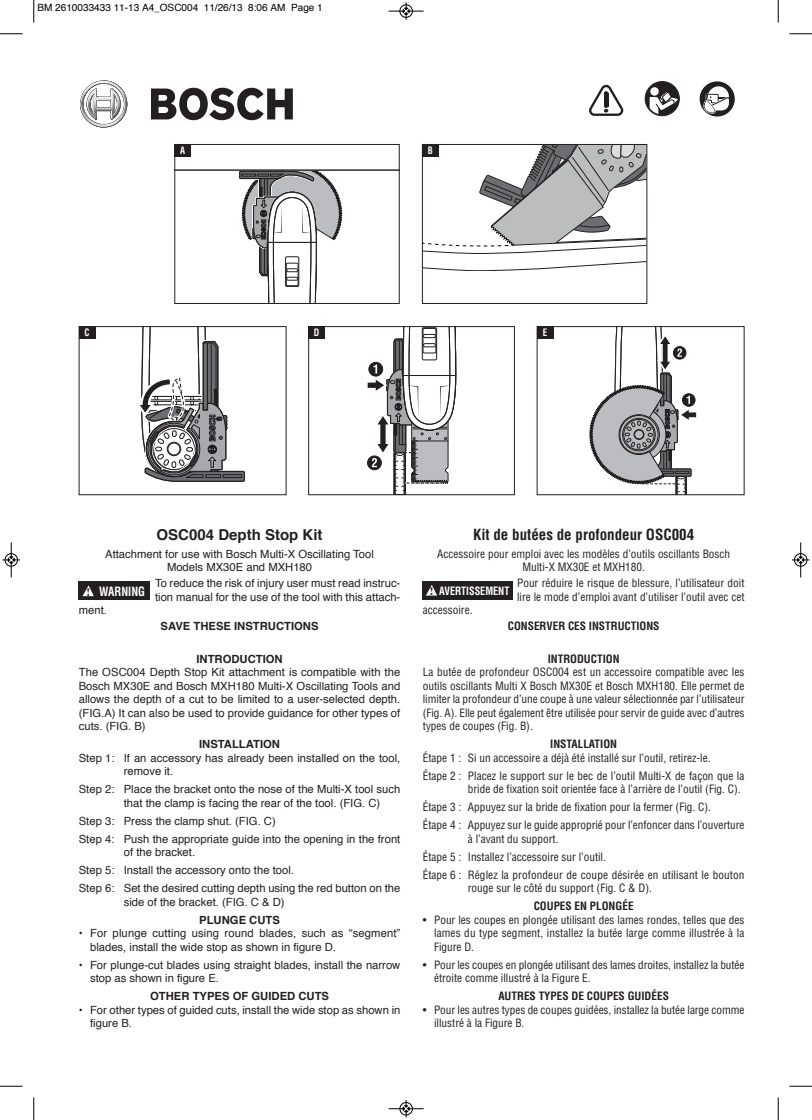
<style>
.page{position:relative;width:812px;height:1120px;background:#fff}
.page>*{position:absolute;margin:0;border:0;box-sizing:border-box;transform-origin:0 0}
.t1{font:700 condensed 15px "Helvetica";color:#231f20}
.t2{font:700 15px "Helvetica";color:#231f20}
.t3{font:700 condensed 12.5px "Helvetica";color:#fff;scale:.9 1}
.t4{font:condensed 11.25px/13.5px "Helvetica";color:#231f20}
.t5{font:11.25px/13.5px "Helvetica";color:#231f20}
.t6{font:700 condensed 11.25px "Helvetica";color:#231f20}
.t7{font:700 11.25px "Helvetica";color:#231f20}
.t8{font:700 condensed 11.25px "Helvetica";color:#fff;scale:.9 1}
.t9{font:10px "Helvetica";color:#000}
.t10{font:700 condensed 10px "Helvetica";color:#fff;scale:.9 1}
.s1{font-family:"Times";font-stretch:normal;font-size:11.25px;color:#231f20}
.s2{font-family:"Times";font-stretch:normal;color:#231f20}
</style>
<div class="page">
<svg style="left:80px;top:80px;width:47px;height:48px"></svg>
<svg style="left:151px;top:88px;width:142px;height:32px"></svg>
<div style="left:79px;top:582px;width:71px;height:18px;background:#231f20"></div>
<svg style="left:82px;top:585px;width:12px;height:11px"></svg>
<div style="left:645px;top:82px;width:34px;height:34px;background:#231f20;border-radius:50%"></div>
<div style="left:645px;top:81px;width:34px;height:35px;border:1px solid #231f20;border-radius:50%"></div>
<div style="left:650px;top:87px;width:8px;height:9px;background:#fff;border-radius:50%"></div>
<svg style="left:648px;top:91px;width:31px;height:24px"></svg>
<div style="left:699px;top:81px;width:35px;height:36px;background:#231f20;border-radius:50%"></div>
<svg style="left:702px;top:86px;width:27px;height:29px"></svg>
<svg style="left:589px;top:85px;width:34px;height:31px"></svg>
<hr style="left:175px;top:169px;width:224px;height:2px;background:#231f20">
<svg style="left:237px;top:169px;width:108px;height:133px"></svg>
<div style="left:174px;top:144px;width:225px;height:160px;border:1px solid #231f20"></div>
<svg style="left:424px;top:261px;width:221px;height:10px"></svg>
<svg style="left:424px;top:146px;width:221px;height:108px"></svg>
<div style="left:422px;top:144px;width:225px;height:160px;border:1px solid #231f20"></div>
<svg style="left:140px;top:328px;width:105px;height:154px"></svg>
<div style="left:79px;top:326px;width:207px;height:169px;border:1px solid #231f20"></div>
<svg style="left:589px;top:328px;width:108px;height:165px"></svg>
<div style="left:537px;top:326px;width:207px;height:169px;border:1px solid #231f20"></div>
<svg style="left:367px;top:328px;width:89px;height:165px"></svg>
<div style="left:308px;top:326px;width:206px;height:169px;border:1px solid #231f20"></div>
<div style="left:174px;top:144px;width:17px;height:13px;background:#231f20"></div>
<div style="left:422px;top:144px;width:17px;height:13px;background:#231f20"></div>
<div style="left:79px;top:326px;width:16px;height:13px;background:#231f20"></div>
<div style="left:308px;top:326px;width:17px;height:13px;background:#231f20"></div>
<div style="left:537px;top:326px;width:16px;height:13px;background:#231f20"></div>
<div style="left:422px;top:581px;width:90px;height:18px;background:#231f20"></div>
<svg style="left:426px;top:585px;width:11px;height:11px"></svg>
<svg style="left:33px;top:0;width:2px;height:23px"></svg>
<svg style="left:0;top:33px;width:22px;height:2px"></svg>
<svg style="left:777px;top:0;width:2px;height:23px"></svg>
<svg style="left:789px;top:33px;width:23px;height:2px"></svg>
<svg style="left:33px;top:1097px;width:2px;height:23px"></svg>
<svg style="left:0;top:1086px;width:22px;height:1px"></svg>
<svg style="left:777px;top:1097px;width:2px;height:23px"></svg>
<svg style="left:789px;top:1086px;width:23px;height:1px"></svg>
<div style="left:399px;top:4px;width:14px;height:14px;border:1px solid #fff;border-radius:50%"></div>
<hr style="left:388px;top:11px;width:35px;height:1px;background:#000">
<div style="left:400px;top:5px;width:12px;height:13px;border:1px solid #000;border-radius:50%"></div>
<svg style="left:403px;top:2px;width:6px;height:18px"></svg>
<div style="left:399px;top:1102px;width:14px;height:13px;border:1px solid #fff;border-radius:50%"></div>
<hr style="left:388px;top:1108px;width:35px;height:1px;background:#000">
<div style="left:400px;top:1102px;width:12px;height:13px;border:1px solid #000;border-radius:50%"></div>
<svg style="left:403px;top:1100px;width:6px;height:17px"></svg>
<div style="left:5px;top:553px;width:13px;height:14px;border:1px solid #fff;border-radius:50%"></div>
<hr style="left:11px;top:542px;width:1px;height:35px;background:#000">
<div style="left:5px;top:553px;width:13px;height:13px;border:1px solid #000;border-radius:50%"></div>
<svg style="left:2px;top:557px;width:18px;height:6px"></svg>
<div style="left:794px;top:553px;width:13px;height:14px;border:1px solid #fff;border-radius:50%"></div>
<hr style="left:800px;top:542px;width:1px;height:35px;background:#000">
<div style="left:794px;top:553px;width:13px;height:13px;border:1px solid #000;border-radius:50%"></div>
<svg style="left:792px;top:557px;width:17px;height:6px"></svg>
<p class="t9" style="left:38px;top:4px;width:287px">BM 2610033433 11-13 A4_OSC004 11/26/13 8:06 AM Page 1</p>
<p class="t10" style="left:180px;top:145px;width:7px">A</p>
<p class="t10" style="left:428px;top:145px;width:7px">B</p>
<p class="t10" style="left:85px;top:327px;width:7px">C</p>
<p class="t10" style="left:314px;top:327px;width:8px">D</p>
<p class="t10" style="left:543px;top:327px;width:7px">E</p>
<h1 class="t2" style="left:157px;top:528px;width:167px">OSC004 Depth Stop Kit</h1>
<p class="t5" style="left:105px;top:548px;width:270px;text-align:center">Attachment for use with Bosch Multi-X Oscillating Tool<br>Models MX30E and MXH180</p>
<p class="t5" style="left:155px;top:577px;width:247px">To reduce the risk of injury user must read instruc&shy;tion manual for the use of the tool with this attach-</p>
<p class="t5" style="left:79px;top:604px;width:30px">ment.</p>
<p class="t7" style="left:160px;top:622px;width:159px">SAVE THESE INSTRUCTIONS</p>
<p class="t7" style="left:196px;top:654px;width:88px">INTRODUCTION</p>
<p class="t5" style="left:79px;top:666px;width:323px;text-align:justify">The OSC004 Depth Stop Kit attachment is compatible with the Bosch MX30E and Bosch MXH180 Multi-X Oscillating Tools and allows the depth of a cut to be limited to a user-selected depth. (FIG.A) It can also be used to provide guidance for other types of cuts. (FIG. B)</p>
<p class="t7" style="left:199px;top:740px;width:82px">INSTALLATION</p>
<p class="t5" style="left:124px;top:752px;width:278px;text-indent:-45px">Step 1: If an accessory has already been installed on the tool, remove it.</p>
<p class="t5" style="left:124px;top:783px;width:278px;text-indent:-45px">Step 2: Place the bracket onto the nose of the Multi-X tool such that the clamp is facing the rear of the tool. (FIG. C)</p>
<p class="t5" style="left:79px;top:813px;width:323px;line-height:18px">Step 3: Press the clamp shut. (FIG. C)<br>Step 4: Push the appropriate guide into the opening in the front</p>
<p class="t5" style="left:79px;top:844px;width:323px;line-height:18px;text-indent:45px">of the bracket.<br>Step 5: Install the accessory onto the tool.<br>Step 6: Set the desired cutting depth using the red button on the</p>
<p class="t5" style="left:124px;top:896px;width:162px">side of the bracket. (FIG. C &amp; D)</p>
<p class="t7" style="left:199px;top:915px;width:82px">PLUNGE CUTS</p>
<p class="t5" style="left:90px;top:927px;width:312px;text-indent:-11px">• For plunge cutting using round blades, such as “segment” blades, install the wide stop as shown in figure D.</p>
<p class="t5" style="left:90px;top:959px;width:312px;text-indent:-11px">• For plunge-cut blades using straight blades, install the narrow stop as shown in figure E.</p>
<p class="t7" style="left:150px;top:992px;width:180px">OTHER TYPES OF GUIDED CUTS</p>
<p class="t5" style="left:90px;top:1004px;width:312px;text-indent:-11px">• For other types of guided cuts, install the wide stop as shown in figure B.</p>
<p class="t3" style="left:87px;top:584px;width:66px"><span class="s1">!</span> WARNING</p>
<h1 class="t1" style="left:473px;top:526px;width:223px">Kit de butées de profondeur OSC004</h1>
<p class="t4" style="left:437px;top:547px;width:294px;text-align:center">Accessoire pour emploi avec les modèles d’outils oscillants Bosch<br>Multi-X MX30E et MXH180.</p>
<p class="t4" style="left:517px;top:577px;width:229px">Pour réduire le risque de blessure, l’utilisateur doit lire le mode d’emploi avant d’utiliser l’outil avec cet</p>
<p class="t4" style="left:423px;top:604px;width:51px">accessoire.</p>
<p class="t6" style="left:508px;top:620px;width:153px">CONSERVER CES INSTRUCTIONS</p>
<p class="t6" style="left:548px;top:652px;width:73px">INTRODUCTION</p>
<p class="t4" style="left:423px;top:666px;width:323px;text-align:justify">La butée de profondeur OSC004 est un accessoire compatible avec les outils oscillants Multi X Bosch MX30E et Bosch MXH180. Elle permet de limiter la profondeur d’une coupe à une valeur sélectionnée par l’utilisateur (Fig. A). Elle peut également être utilisée pour servir de guide avec d’autres types de coupes (Fig. B).</p>
<p class="t6" style="left:550px;top:738px;width:68px">INSTALLATION</p>
<p class="t4" style="left:423px;top:749px;width:323px;line-height:18px">Étape 1 : Si un accessoire a déjà été installé sur l’outil, retirez-le.<br>Étape 2 : Placez le support sur le bec de l’outil Multi-X de façon que la</p>
<p class="t4" style="left:423px;top:780px;width:323px;line-height:18px;text-indent:45px">bride de fixation soit orientée face à l’arrière de l’outil (Fig. C).<br>Étape 3 : Appuyez sur la bride de fixation pour la fermer (Fig. C).<br>Étape 4 : Appuyez sur le guide approprié pour l’enfoncer dans l’ouverture</p>
<p class="t4" style="left:423px;top:830px;width:323px;line-height:18px;text-indent:45px">à l’avant du support.<br>Étape 5 : Installez l’accessoire sur l’outil.<br>Étape 6 : Réglez la profondeur de coupe désirée en utilisant le bouton</p>
<p class="t4" style="left:468px;top:882px;width:185px">rouge sur le côté du support (Fig. C &amp; D).</p>
<p class="t6" style="left:533px;top:900px;width:101px">COUPES EN PLONGÉE</p>
<p class="t4" style="left:434px;top:913px;width:312px;text-align:justify;text-indent:-11px">• Pour les coupes en plongée utilisant des lames rondes, telles que des lames du type segment, installez la butée large comme illustrée à la Figure D.</p>
<p class="t4" style="left:434px;top:958px;width:312px;text-indent:-11px">• Pour les coupes en plongée utilisant des lames droites, installez la butée étroite comme illustré à la Figure E.</p>
<p class="t6" style="left:498px;top:990px;width:172px">AUTRES TYPES DE COUPES GUIDÉES</p>
<p class="t4" style="left:434px;top:1003px;width:312px;text-indent:-11px">• Pour les autres types de coupes guidées, installez la butée large comme illustré à la Figure B.</p>
<p class="t8" style="left:430px;top:585px;width:90px"><span class="s2">!</span> AVERTISSEMENT</p>
</div>
